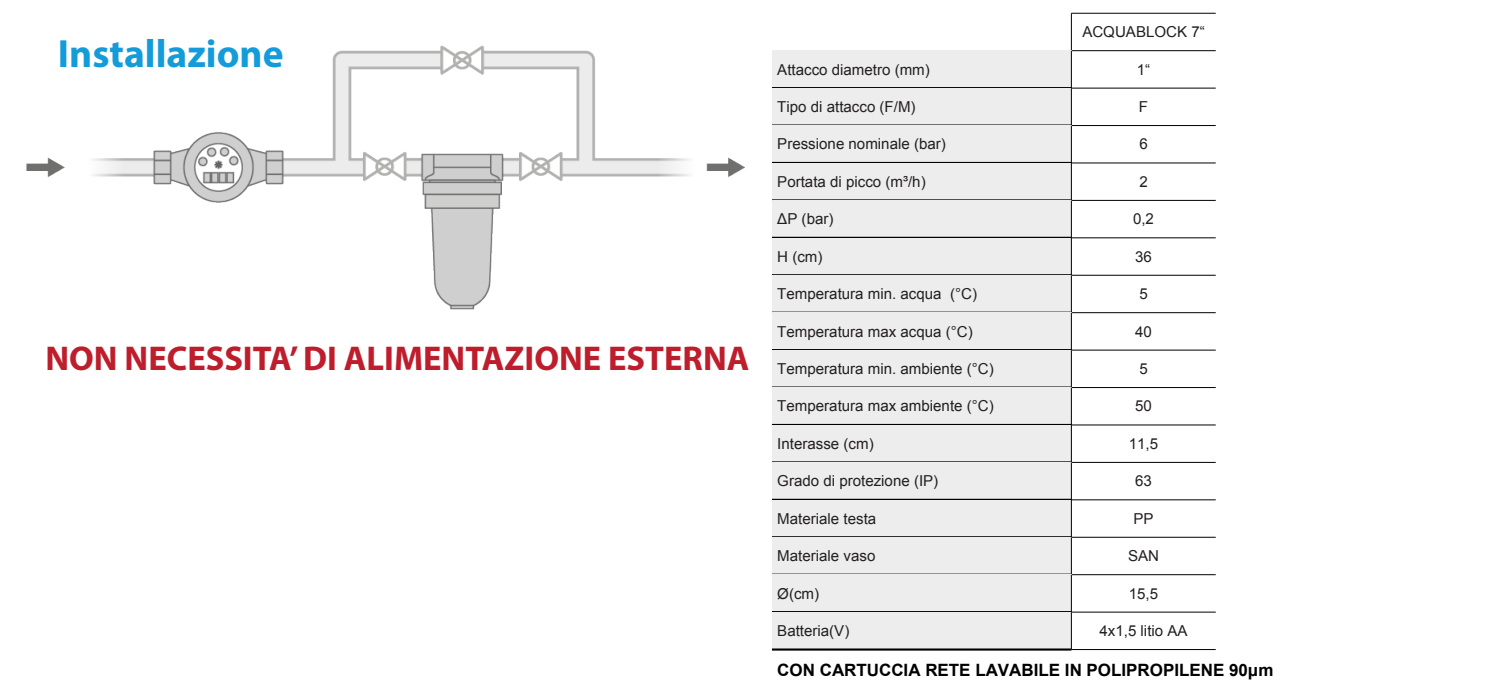
<style>
.page{position:relative;width:1489px;height:691px;background:#fff}
.page>*{position:absolute;margin:0;border:0;box-sizing:border-box;transform-origin:0 0}
.t1{font:700 39.5px "Myriad Pro";color:#139cd9}
.t2{font:700 34.5px "Myriad Pro";color:#be1d2c}
.t3{font:700 17px "Arial";color:#000002}
.t4{font:15px "Arial";color:#231f20}
</style>
<div class="page">
<img style="left:26px;top:45px;width:718px;height:265px">
<hr style="left:1071px;top:13px;width:144px;height:1px;background:#000002">
<hr style="left:1070px;top:13px;width:1px;height:38px;background:#000002">
<hr style="left:1071px;top:50px;width:144px;height:1px;background:#000002">
<div style="left:772px;top:51px;width:299px;height:37px;background:#ecedec"></div>
<hr style="left:772px;top:87px;width:299px;height:2px;background:#000002">
<hr style="left:1070px;top:51px;width:1px;height:37px;background:#000002">
<hr style="left:1071px;top:88px;width:144px;height:1px;background:#000002">
<div style="left:772px;top:88px;width:299px;height:37px;background:#ecedec"></div>
<hr style="left:772px;top:124px;width:299px;height:3px;background:#000002">
<hr style="left:1070px;top:88px;width:1px;height:37px;background:#000002">
<hr style="left:1071px;top:125px;width:144px;height:1px;background:#000002">
<div style="left:772px;top:125px;width:299px;height:38px;background:#ecedec"></div>
<hr style="left:772px;top:162px;width:299px;height:2px;background:#000002">
<hr style="left:1070px;top:125px;width:1px;height:38px;background:#000002">
<hr style="left:1071px;top:162px;width:144px;height:1px;background:#000002">
<div style="left:772px;top:163px;width:299px;height:37px;background:#ecedec"></div>
<hr style="left:772px;top:199px;width:299px;height:2px;background:#000002">
<hr style="left:1070px;top:163px;width:1px;height:37px;background:#000002">
<hr style="left:1071px;top:200px;width:144px;height:1px;background:#000002">
<div style="left:772px;top:200px;width:299px;height:38px;background:#ecedec"></div>
<hr style="left:772px;top:237px;width:299px;height:2px;background:#000002">
<hr style="left:1070px;top:200px;width:1px;height:38px;background:#000002">
<hr style="left:1071px;top:237px;width:144px;height:1px;background:#000002">
<div style="left:772px;top:238px;width:299px;height:37px;background:#ecedec"></div>
<hr style="left:772px;top:274px;width:299px;height:2px;background:#000002">
<hr style="left:1070px;top:238px;width:1px;height:37px;background:#000002">
<hr style="left:1071px;top:275px;width:144px;height:1px;background:#000002">
<div style="left:772px;top:275px;width:299px;height:38px;background:#ecedec"></div>
<hr style="left:772px;top:311px;width:299px;height:3px;background:#000002">
<hr style="left:1070px;top:275px;width:1px;height:38px;background:#000002">
<hr style="left:1071px;top:312px;width:144px;height:1px;background:#000002">
<div style="left:772px;top:313px;width:299px;height:37px;background:#ecedec"></div>
<hr style="left:772px;top:349px;width:299px;height:2px;background:#000002">
<hr style="left:1070px;top:313px;width:1px;height:37px;background:#000002">
<hr style="left:1071px;top:349px;width:144px;height:1px;background:#000002">
<div style="left:772px;top:350px;width:299px;height:37px;background:#ecedec"></div>
<hr style="left:772px;top:386px;width:299px;height:2px;background:#000002">
<hr style="left:1070px;top:350px;width:1px;height:37px;background:#000002">
<hr style="left:1071px;top:387px;width:144px;height:1px;background:#000002">
<div style="left:772px;top:387px;width:299px;height:38px;background:#ecedec"></div>
<hr style="left:772px;top:424px;width:299px;height:2px;background:#000002">
<hr style="left:1070px;top:387px;width:1px;height:38px;background:#000002">
<hr style="left:1071px;top:424px;width:144px;height:1px;background:#000002">
<div style="left:772px;top:425px;width:299px;height:37px;background:#ecedec"></div>
<hr style="left:772px;top:461px;width:299px;height:2px;background:#000002">
<hr style="left:1070px;top:425px;width:1px;height:37px;background:#000002">
<hr style="left:1071px;top:462px;width:144px;height:1px;background:#000002">
<div style="left:772px;top:462px;width:299px;height:38px;background:#ecedec"></div>
<hr style="left:772px;top:498px;width:299px;height:3px;background:#000002">
<hr style="left:1070px;top:462px;width:1px;height:38px;background:#000002">
<hr style="left:1071px;top:499px;width:144px;height:1px;background:#000002">
<div style="left:772px;top:500px;width:299px;height:37px;background:#ecedec"></div>
<hr style="left:772px;top:536px;width:299px;height:2px;background:#000002">
<hr style="left:1070px;top:500px;width:1px;height:37px;background:#000002">
<hr style="left:1071px;top:537px;width:144px;height:1px;background:#000002">
<div style="left:772px;top:537px;width:299px;height:37px;background:#ecedec"></div>
<hr style="left:772px;top:573px;width:299px;height:2px;background:#000002">
<hr style="left:1070px;top:537px;width:1px;height:37px;background:#000002">
<hr style="left:1071px;top:574px;width:144px;height:1px;background:#000002">
<div style="left:772px;top:574px;width:299px;height:38px;background:#ecedec"></div>
<hr style="left:772px;top:611px;width:299px;height:2px;background:#000002">
<hr style="left:1070px;top:574px;width:1px;height:38px;background:#000002">
<hr style="left:1071px;top:611px;width:144px;height:1px;background:#000002">
<div style="left:772px;top:612px;width:299px;height:37px;background:#ecedec"></div>
<hr style="left:772px;top:648px;width:299px;height:2px;background:#000002">
<hr style="left:1070px;top:612px;width:1px;height:37px;background:#000002">
<hr style="left:1071px;top:649px;width:144px;height:1px;background:#000002">
<h1 class="t1" style="left:58px;top:28px;width:227px">Installazione</h1>
<h2 class="t2" style="left:45px;top:335px;width:705px">NON NECESSITA’ DI ALIMENTAZIONE ESTERNA</h2>
<p class="t4" style="left:1082px;top:22px;width:124px">ACQUABLOCK 7“</p>
<p class="t4" style="left:777px;top:59px;width:154px">Attacco diametro (mm)</p>
<p class="t4" style="left:1136px;top:59px;width:15px">1“</p>
<p class="t4" style="left:777px;top:97px;width:140px">Tipo di attacco (F/M)</p>
<p class="t4" style="left:1138px;top:97px;width:11px">F</p>
<p class="t4" style="left:777px;top:134px;width:170px">Pressione nominale (bar)</p>
<p class="t4" style="left:1139px;top:134px;width:10px">6</p>
<p class="t4" style="left:777px;top:172px;width:150px">Portata di picco (m³/h)</p>
<p class="t4" style="left:1139px;top:172px;width:10px">2</p>
<p class="t4" style="left:777px;top:209px;width:58px">ΔP (bar)</p>
<p class="t4" style="left:1132px;top:209px;width:22px">0,2</p>
<p class="t4" style="left:777px;top:247px;width:47px">H (cm)</p>
<p class="t4" style="left:1135px;top:247px;width:18px">36</p>
<p class="t4" style="left:777px;top:284px;width:201px">Temperatura min. acqua (°C)</p>
<p class="t4" style="left:1139px;top:284px;width:10px">5</p>
<p class="t4" style="left:777px;top:321px;width:197px">Temperatura max acqua (°C)</p>
<p class="t4" style="left:1135px;top:321px;width:18px">40</p>
<p class="t4" style="left:777px;top:359px;width:218px">Temperatura min. ambiente (°C)</p>
<p class="t4" style="left:1139px;top:359px;width:10px">5</p>
<p class="t4" style="left:777px;top:396px;width:218px">Temperatura max ambiente (°C)</p>
<p class="t4" style="left:1135px;top:396px;width:18px">50</p>
<p class="t4" style="left:777px;top:434px;width:98px">Interasse (cm)</p>
<p class="t4" style="left:1128px;top:434px;width:31px">11,5</p>
<p class="t4" style="left:777px;top:471px;width:162px">Grado di protezione (IP)</p>
<p class="t4" style="left:1135px;top:471px;width:18px">63</p>
<p class="t4" style="left:777px;top:508px;width:100px">Materiale testa</p>
<p class="t4" style="left:1133px;top:508px;width:22px">PP</p>
<p class="t4" style="left:777px;top:546px;width:100px">Materiale vaso</p>
<p class="t4" style="left:1127px;top:546px;width:33px">SAN</p>
<p class="t4" style="left:777px;top:583px;width:43px">Ø(cm)</p>
<p class="t4" style="left:1128px;top:583px;width:31px">15,5</p>
<p class="t4" style="left:777px;top:621px;width:74px">Batteria(V)</p>
<p class="t4" style="left:1099px;top:621px;width:90px">4x1,5 litio AA</p>
<p class="t3" style="left:777px;top:658px;width:497px">CON CARTUCCIA RETE LAVABILE IN POLIPROPILENE 90μm</p>
</div>
